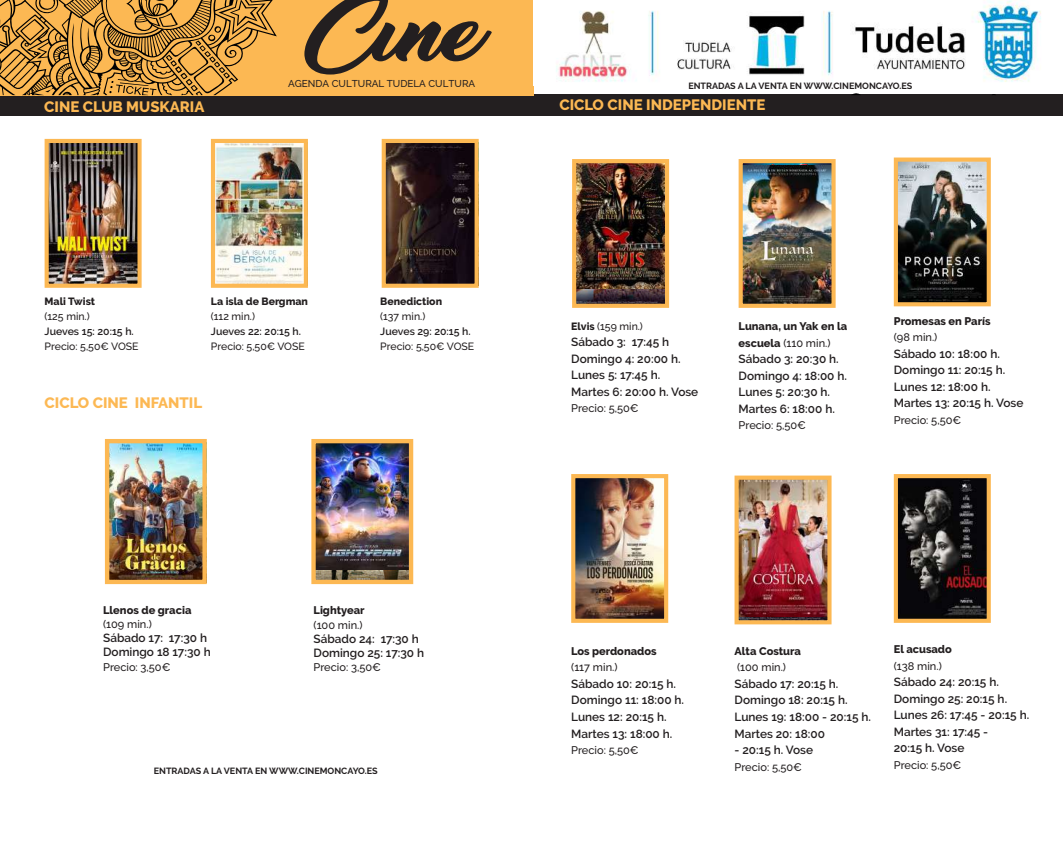
<style>
.page{position:relative;width:1063px;height:851px;background:#fff}
.page>*{position:absolute;margin:0;border:0;box-sizing:border-box;transform-origin:0 0}
.t1{font:800 15px "Raleway";color:#fcb853}
.t2{font:600 11.85px/16.5px "Raleway";color:#231f20}
.t3{font:500 10.95px "Raleway";color:#231f20}
.t4{font:800 10.95px/16.5px "Raleway";color:#231f20}
.t5{font:500 10.5px "Raleway";color:#231f20}
.t6{font:600 10.5px "Raleway";color:#231f20}
.t7{font:800 10.5px "Raleway";color:#231f20}
.t8{font:500 9.9px "Raleway";color:#231f20}
.t9{font:700 9px "Raleway";color:#231f20}
.s1{font-weight:800}
.s2{font-weight:500}
</style>
<div class="page">
<div style="left:0;top:94px;width:1063px;height:21px;background:#231f20"></div>
<div style="left:0;top:0;width:534px;height:95px;background:#fcb853"></div>
<svg style="left:852px;top:93px;width:8px;height:2px"></svg>
<svg style="left:0;top:0;width:492px;height:95px"></svg>
<img style="left:50px;top:144px;width:87px;height:139px">
<div style="left:45px;top:139px;width:97px;height:149px;border:4px solid #fcb853"></div>
<img style="left:556px;top:0;width:485px;height:82px">
<img style="left:110px;top:444px;width:92px;height:135px">
<div style="left:105px;top:439px;width:102px;height:145px;border:4px solid #fcb853"></div>
<img style="left:316px;top:570px;width:92px;height:9px">
<img style="left:316px;top:444px;width:92px;height:126px">
<div style="left:311px;top:439px;width:102px;height:145px;border:4px solid #fcb853"></div>
<img style="left:216px;top:144px;width:87px;height:139px">
<div style="left:211px;top:139px;width:97px;height:149px;border:4px solid #fcb853"></div>
<img style="left:577px;top:288px;width:87px;height:15px">
<img style="left:577px;top:164px;width:87px;height:124px">
<div style="left:572px;top:159px;width:97px;height:149px;border:4px solid #fcb853"></div>
<img style="left:744px;top:166px;width:87px;height:137px">
<div style="left:739px;top:159px;width:97px;height:149px;border:4px solid #fcb853"></div>
<img style="left:387px;top:144px;width:87px;height:139px">
<div style="left:382px;top:139px;width:97px;height:149px;border:4px solid #fcb853"></div>
<img style="left:899px;top:162px;width:87px;height:139px">
<div style="left:894px;top:157px;width:97px;height:149px;border:4px solid #fcb853"></div>
<img style="left:576px;top:479px;width:87px;height:138px">
<div style="left:571px;top:474px;width:97px;height:148px;border:4px solid #fcb853"></div>
<img style="left:740px;top:480px;width:87px;height:136px">
<div style="left:735px;top:475px;width:97px;height:149px;border:4px solid #fcb853"></div>
<img style="left:899px;top:479px;width:87px;height:138px">
<div style="left:894px;top:474px;width:97px;height:148px;border:4px solid #fcb853"></div>
<p class="t1" style="left:44px;top:99px;width:162px">CINE CLUB MUSKARIA</p>
<p class="t8" style="left:288px;top:77px;width:189px">AGENDA CULTURAL TUDELA CULTURA</p>
<p class="t7" style="left:45px;top:295px;width:52px">Mali Twist</p>
<p class="t5" style="left:45px;top:310px;width:47px">(125 min.)</p>
<p class="t6" style="left:45px;top:325px;width:91px">Jueves 15: 20:15 h.</p>
<p class="t5" style="left:45px;top:340px;width:95px">Precio: 5,50€ VOSE</p>
<p class="t7" style="left:211px;top:295px;width:99px">La isla de Bergman</p>
<p class="t5" style="left:211px;top:310px;width:46px">(112 min.)</p>
<p class="t6" style="left:211px;top:325px;width:92px">Jueves 22: 20:15 h.</p>
<p class="t5" style="left:211px;top:340px;width:95px">Precio: 5,50€ VOSE</p>
<p class="t1" style="left:45px;top:394px;width:159px">CICLO CINE INFANTIL</p>
<p class="t7" style="left:380px;top:295px;width:63px">Benediction</p>
<p class="t5" style="left:380px;top:310px;width:47px">(137 min.)</p>
<p class="t6" style="left:380px;top:325px;width:92px">Jueves 29: 20:15 h.</p>
<p class="t5" style="left:380px;top:340px;width:95px">Precio: 5,50€ VOSE</p>
<p class="t4" style="left:103px;top:601px;width:90px">Llenos de gracia</p>
<p class="t3" style="left:103px;top:617px;width:50px">(109 min.)</p>
<p class="t2" style="left:103px;top:630px;width:109px;line-height:14.2px">Sábado 17: 17:30 h<br>Domingo 18 17:30 h</p>
<p class="t3" style="left:103px;top:660px;width:69px">Precio: 3,50€</p>
<p class="t4" style="left:314px;top:602px;width:53px">Lightyear</p>
<p class="t3" style="left:314px;top:618px;width:50px">(100 min.)</p>
<p class="t2" style="left:314px;top:631px;width:112px;line-height:14.2px">Sábado 24: 17:30 h<br>Domingo 25: 17:30 h</p>
<p class="t3" style="left:314px;top:661px;width:69px">Precio: 3,50€</p>
<p class="t9" style="left:154px;top:766px;width:225px">ENTRADAS A LA VENTA EN WWW.CINEMONCAYO.ES</p>
<p class="t9" style="left:688px;top:81px;width:225px">ENTRADAS A LA VENTA EN WWW.CINEMONCAYO.ES</p>
<p class="t1" style="left:559px;top:96px;width:208px">CICLO CINE INDEPENDIENTE</p>
<p class="t5" style="left:571px;top:320px;width:73px"><span class="s1">Elvis</span> (159 min.)</p>
<p class="t2" style="left:571px;top:334px;width:129px">Sábado 3: 17:45 h<br>Domingo 4: 20:00 h.<br>Lunes 5: 17:45 h.<br>Martes 6: 20:00 h. Vose</p>
<p class="t3" style="left:571px;top:402px;width:69px">Precio: 5,50€</p>
<p class="t4" style="left:739px;top:318px;width:110px">Lunana, un Yak en la escuela <span class="s2">(110 min.)</span></p>
<p class="t2" style="left:739px;top:351px;width:110px">Sábado 3: 20:30 h.<br>Domingo 4: 18:00 h.<br>Lunes 5: 20:30 h.<br>Martes 6: 18:00 h.</p>
<p class="t3" style="left:739px;top:419px;width:69px">Precio: 5,50€</p>
<p class="t4" style="left:894px;top:312px;width:98px">Promesas en París</p>
<p class="t3" style="left:894px;top:331px;width:45px">(98 min.)</p>
<p class="t2" style="left:894px;top:345px;width:131px">Sábado 10: 18:00 h.<br>Domingo 11: 20:15 h.<br>Lunes 12: 18:00 h.<br>Martes 13: 20:15 h. Vose</p>
<p class="t3" style="left:894px;top:413px;width:69px">Precio: 5,50€</p>
<p class="t4" style="left:571px;top:642px;width:87px">Los perdonados</p>
<p class="t3" style="left:571px;top:661px;width:48px">(117 min.)</p>
<p class="t2" style="left:571px;top:675px;width:114px">Sábado 10: 20:15 h.<br>Domingo 11: 18:00 h.<br>Lunes 12: 20:15 h.<br>Martes 13: 18:00 h.</p>
<p class="t3" style="left:571px;top:743px;width:69px">Precio: 5,50€</p>
<p class="t4" style="left:735px;top:642px;width:68px">Alta Costura</p>
<p class="t3" style="left:737px;top:661px;width:50px">(100 min.)</p>
<p class="t2" style="left:735px;top:675px;width:138px">Sábado 17: 20:15 h.<br>Domingo 18: 20:15 h.<br>Lunes 19: 18:00 - 20:15 h.<br>Martes 20: 18:00</p>
<p class="t2" style="left:735px;top:741px;width:80px">- 20:15 h. Vose</p>
<p class="t3" style="left:735px;top:760px;width:69px">Precio: 5,50€</p>
<p class="t4" style="left:894px;top:641px;width:60px">El acusado</p>
<p class="t3" style="left:894px;top:659px;width:49px">(138 min.)</p>
<p class="t2" style="left:894px;top:674px;width:137px">Sábado 24: 20:15 h.<br>Domingo 25: 20:15 h.<br>Lunes 26: 17:45 - 20:15 h.<br>Martes 31: 17:45 -<br>20:15 h. Vose</p>
<p class="t3" style="left:894px;top:758px;width:69px">Precio: 5,50€</p>
</div>
